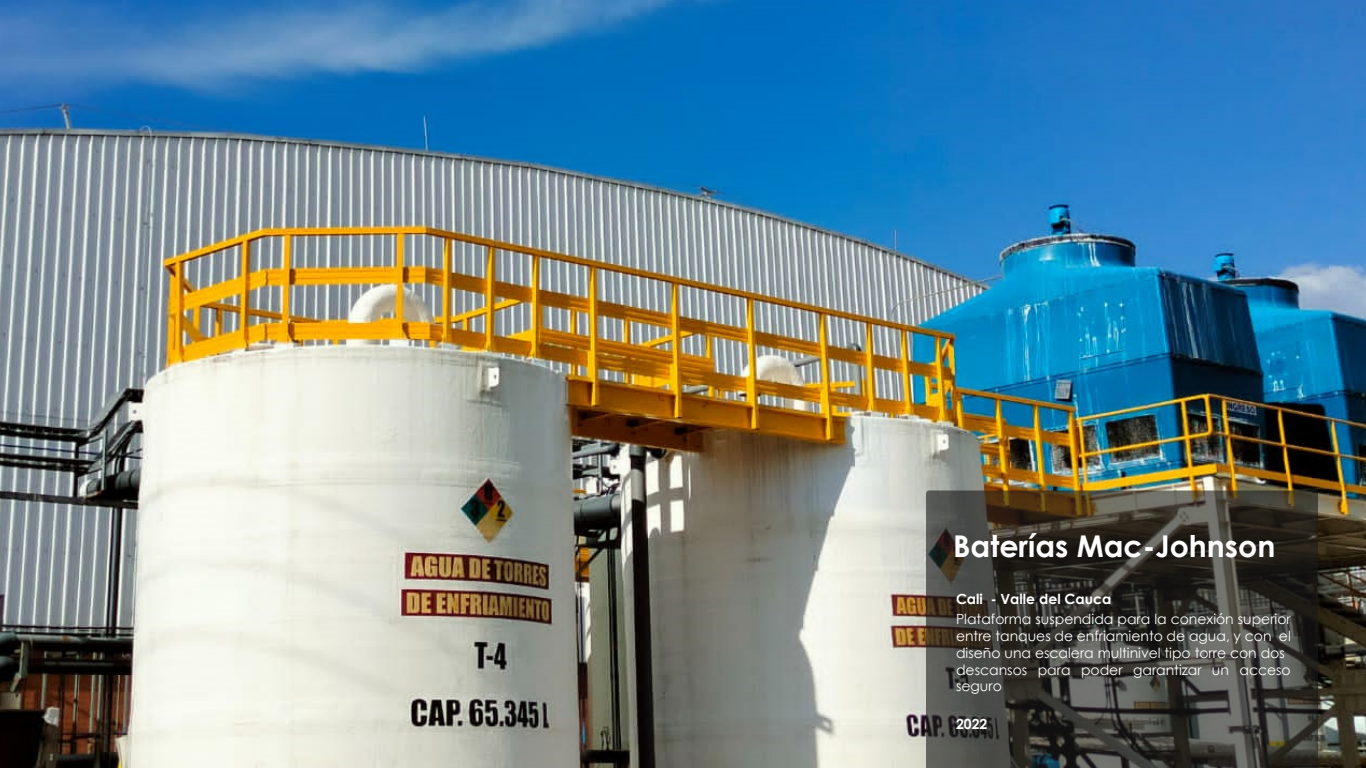
<style>
.page{position:relative;width:1366px;height:768px;background:#fff}
.page>*{position:absolute;margin:0;border:0;box-sizing:border-box;transform-origin:0 0}
.t1{font:700 30px "Century Gothic";color:#fff}
.t2{font:14px/16.8px "Century Gothic";color:#fff}
.t3{font:700 14px "Century Gothic";color:#fff}
</style>
<div class="page">
<img style="left:0;top:0;width:1366px;height:768px">
<svg style="left:926px;top:490px;width:392px;height:278px"></svg>
<h1 class="t1" style="left:953px;top:523px;width:324px">Baterías Mac-Johnson</h1>
<p class="t3" style="left:956px;top:588px;width:157px">Cali - Valle del Cauca</p>
<p class="t2" style="left:956px;top:611px;width:336px">Plataforma suspendida para la conexión superior entre tanques de enfriamiento de agua, y con el diseño una escalera multinivel tipo torre con dos descansos para poder garantizar un acceso seguro</p>
<p class="t3" style="left:956px;top:713px;width:33px">2022</p>
</div>
